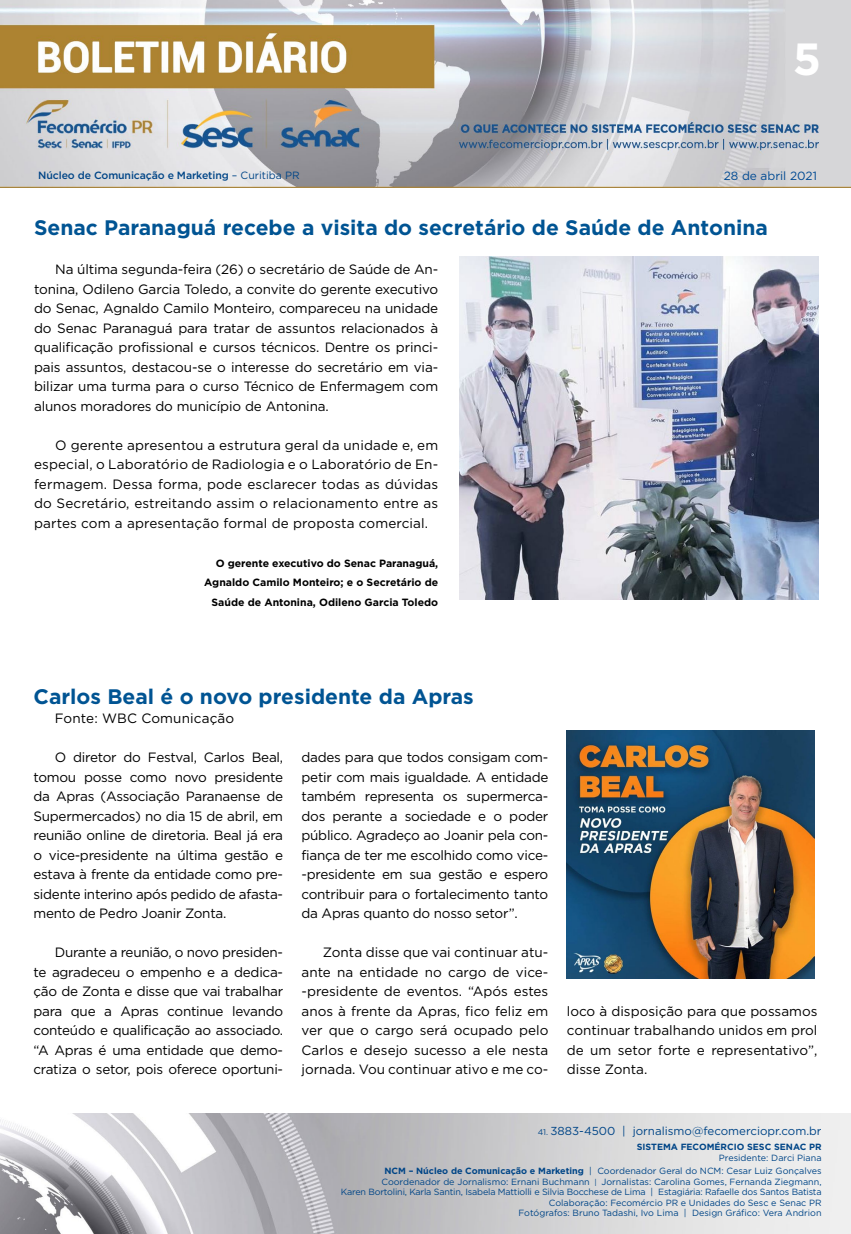
<style>
.page{position:relative;width:851px;height:1234px;background:#fff}
.page>*{position:absolute;margin:0;border:0;box-sizing:border-box;transform-origin:0 0}
.t1{font:700 45px "Gotham";color:#fff}
.t2{font:700 21px "Gotham";color:#005493}
.t3{font:13.5px/19.5px "Gotham";letter-spacing:-.01em;color:#000;text-align:justify}
.t4{font:13.5px "Gotham";letter-spacing:.01em;color:#000}
.t5{font:11.85px "Gotham";color:#004a93}
.t6{font:11.55px "Gotham";color:#004587}
.t7{font:700 10.5px/19.5px "Gotham";color:#000;text-align:right}
.t8{font:500 10.5px "Gotham";letter-spacing:-.01em;color:#004587}
.t9{font:9px/10.5px "Gotham";color:#004587;text-align:right}
.t10{font:700 9px "Gotham";color:#004587}
.s1{font-weight:400}
.s2{font-size:8.25px}
.s3{font-weight:700}
.s4{font-size:7.65px}
</style>
<div class="page">
<img style="left:0;top:0;width:850px;height:188px">
<img style="left:0;top:1113px;width:850px;height:120px">
<img style="left:459px;top:256px;width:359px;height:343px">
<img style="left:566px;top:730px;width:248px;height:247px">
<h1 class="t1" style="left:792px;top:29px;width:30px">5</h1>
<p class="t8" style="left:38px;top:168px;width:263px">Núcleo de Comunicação e Marketing <span class="s1">– Curitiba PR</span></p>
<p class="t5" style="left:723px;top:168px;width:95px">28 de abril 2021</p>
<h2 class="t2" style="left:34px;top:214px;width:735px">Senac Paranaguá recebe a visita do secretário de Saúde de Antonina</h2>
<p class="t3" style="left:34px;top:259px;width:405px;text-indent:21px">Na última segunda-feira (26) o secretário de Saúde de An&shy;tonina, Odileno Garcia Toledo, a convite do gerente executivo do Senac, Agnaldo Camilo Monteiro, compareceu na unidade do Senac Paranaguá para tratar de assuntos relacionados à qualificação profissional e cursos técnicos. Dentre os princi&shy;pais assuntos, destacou-se o interesse do secretário em via&shy;bilizar uma turma para o curso Técnico de Enfermagem com alunos moradores do município de Antonina.</p>
<p class="t3" style="left:34px;top:435px;width:405px;text-indent:21px">O gerente apresentou a estrutura geral da unidade e, em especial, o Laboratório de Radiologia e o Laboratório de En&shy;fermagem. Dessa forma, pode esclarecer todas as dúvidas do Secretário, estreitando assim o relacionamento entre as partes com a apresentação formal de proposta comercial.</p>
<p class="t7" style="left:204px;top:553px;width:235px">O gerente executivo do Senac Paranaguá,<br>Agnaldo Camilo Monteiro; e o Secretário de<br>Saúde de Antonina, Odileno Garcia Toledo</p>
<h2 class="t2" style="left:33px;top:682px;width:441px">Carlos Beal é o novo presidente da Apras</h2>
<p class="t4" style="left:55px;top:709px;width:181px">Fonte: WBC Comunicação</p>
<p class="t3" style="left:301px;top:747px;width:248px">dades para que todos consigam com&shy;petir com mais igualdade. A entidade também representa os supermerca&shy;dos perante a sociedade e o poder público. Agradeço ao Joanir pela con&shy;fiança de ter me escolhido como vice--presidente em sua gestão e espero contribuir para o fortalecimento tanto da Apras quanto do nosso setor”.</p>
<p class="t3" style="left:301px;top:942px;width:248px;text-indent:21px">Zonta disse que vai continuar atu&shy;ante na entidade no cargo de vice--presidente de eventos. “Após estes anos à frente da Apras, fico feliz em ver que o cargo será ocupado pelo Carlos e desejo sucesso a ele nesta jornada. Vou continuar ativo e me co-</p>
<p class="t3" style="left:33px;top:747px;width:251px;text-indent:21px">O diretor do Festval, Carlos Beal, tomou posse como novo presidente da Apras (Associação Paranaense de Supermercados) no dia 15 de abril, em reunião online de diretoria. Beal já era o vice-presidente na última gestão e estava à frente da entidade como pre&shy;sidente interino após pedido de afasta&shy;mento de Pedro Joanir Zonta.</p>
<p class="t3" style="left:33px;top:942px;width:251px;text-indent:21px">Durante a reunião, o novo presiden&shy;te agradeceu o empenho e a dedica&shy;ção de Zonta e disse que vai trabalhar para que a Apras continue levando conteúdo e qualificação ao associado. “A Apras é uma entidade que demo&shy;cratiza o setor, pois oferece oportuni-</p>
<p class="t3" style="left:566px;top:1000px;width:252px">loco à disposição para que possamos continuar trabalhando unidos em prol de um setor forte e representativo”, disse Zonta.</p>
<p class="t6" style="left:537px;top:1123px;width:285px"><span class="s2">41.</span> 3883-4500 | jornalismo@fecomerciopr.com.br</p>
<p class="t10" style="left:636px;top:1140px;width:186px">SISTEMA FECOMÉRCIO SESC SENAC PR</p>
<p class="t9" style="left:384px;top:1150px;width:438px;line-height:13.5px">Presidente: Darci Piana<br><span class="s3">NCM – Núcleo de Comunicação e Marketing</span> | Coordenador Geral do NCM: Cesar Luiz Gonçalves</p>
<p class="t9" style="left:341px;top:1175px;width:482px">Coordenador de Jornalismo: Ernani Buchmann <span class="s4">|</span> Jornalistas: Carolina Gomes, Fernanda Ziegmann,<br>Karen Bortolini, Karla Santin, Isabela Mattiolli e Silvia Bocchese de Lima | Estagiária: Rafaelle dos Santos Batista Colaboração: Fecomércio PR e Unidades do Sesc e Senac PR<br>Fotógrafos: Bruno Tadashi, Ivo Lima | Design Gráfico: Vera Andrion</p>
</div>
